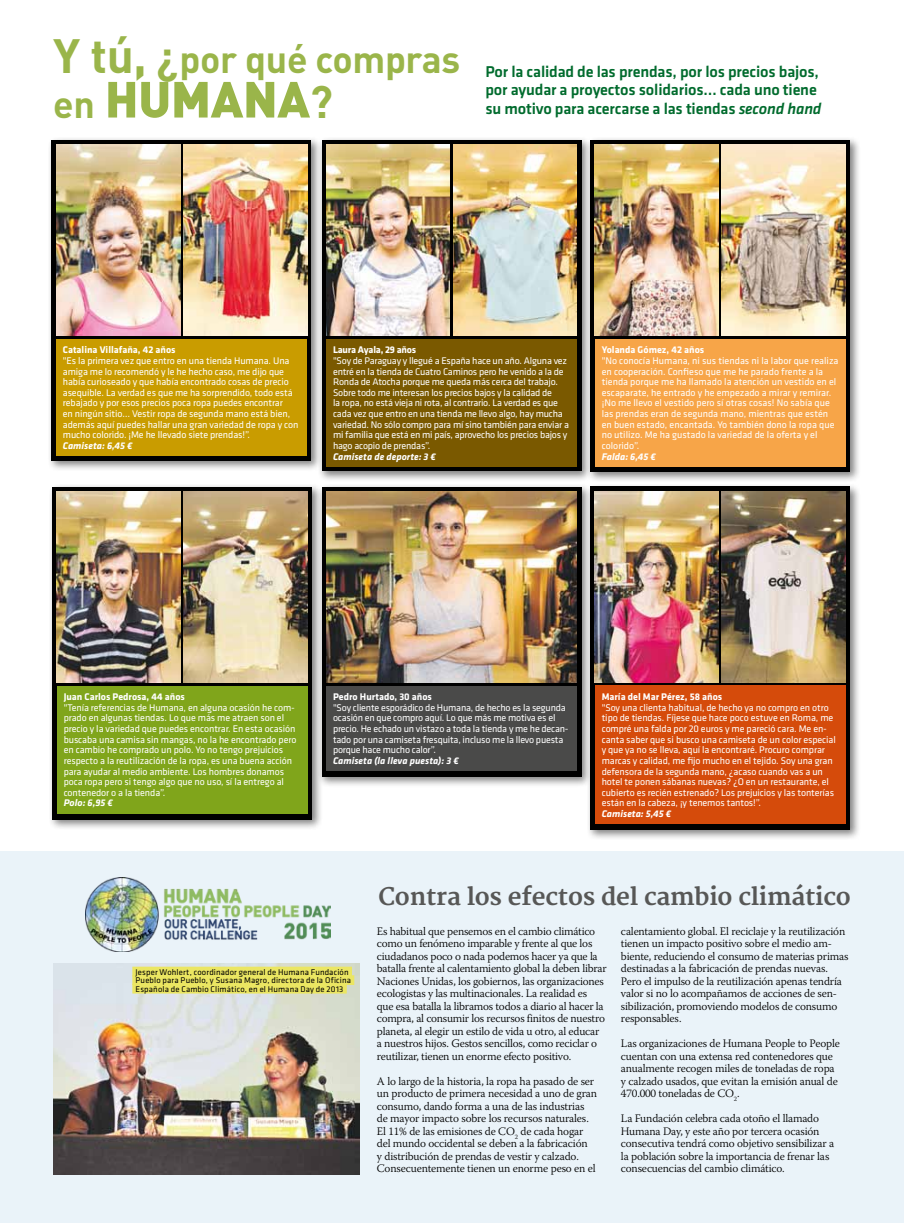
<style>
.page{position:relative;width:904px;height:1223px;background:#fff}
.page>*{position:absolute;margin:0;border:0;box-sizing:border-box;transform-origin:0 0}
.t1{font:900 50px "DIN";letter-spacing:-.01em;color:#9ab54a}
.t2{font:700 37.5px "DIN";letter-spacing:-.01em;color:#9ab54a}
.t3{font:700 23.75px "Merriweather";letter-spacing:-.01em;color:#575756}
.t4{font:500 16.25px/18.8px "Klavika";letter-spacing:-.01em;color:#006b2d}
.t5{font:300 11.38px/12.5px "Warnock Pro";letter-spacing:-.015em;color:#000}
.t6{font:10px/10.6px "Klavika";letter-spacing:-.01em;color:#fff}
.t7{font:700 10px "Klavika";color:#fff}
.t8{font:italic 700 10px "Klavika";color:#fff}
.t9{font:700 10px "Klavika";letter-spacing:-.02em;color:#fff}
.t10{font:8.62px/8.6px "Klavika";letter-spacing:.015em;color:#000}
.s1{font-size:47.5px}
.s2{font-size:45px}
.s3{font-weight:700;font-size:37.5px}
.s4{font-weight:700;font-size:45px}
.s5{font-style:italic}
</style>
<div class="page">
<div style="left:0;top:851px;width:904px;height:371px;background:#eaf3f9"></div>
<div style="left:48px;top:136px;width:274px;height:336px;background:#000;opacity:.5"></div>
<svg style="left:51px;top:140px;width:260px;height:321px;background:#1e1b15"></svg>
<div style="left:318px;top:136px;width:274px;height:346px;background:#000;opacity:.5"></div>
<div style="left:321px;top:140px;width:260px;height:331px;background:#000"></div>
<div style="left:318px;top:483px;width:274px;height:304px;background:#000;opacity:.5"></div>
<div style="left:321px;top:487px;width:260px;height:289px;background:#000"></div>
<div style="left:48px;top:483px;width:275px;height:347px;background:#000;opacity:.5"></div>
<svg style="left:52px;top:487px;width:260px;height:332px;background:#1d1c10"></svg>
<div style="left:586px;top:136px;width:275px;height:347px;background:#000;opacity:.5"></div>
<svg style="left:590px;top:140px;width:260px;height:332px;background:#292116"></svg>
<div style="left:586px;top:483px;width:275px;height:358px;background:#000;opacity:.5"></div>
<svg style="left:590px;top:487px;width:260px;height:343px;background:#1c120c"></svg>
<div style="left:56px;top:339px;width:251px;height:117px;background:#c99c00"></div>
<img style="left:184px;top:145px;width:123px;height:191px">
<img style="left:57px;top:145px;width:123px;height:191px">
<div style="left:57px;top:686px;width:250px;height:127px;background:#80a51b"></div>
<img style="left:184px;top:491px;width:123px;height:191px">
<img style="left:57px;top:491px;width:123px;height:191px">
<div style="left:326px;top:339px;width:251px;height:127px;background:#7a5900"></div>
<img style="left:453px;top:145px;width:123px;height:191px">
<img style="left:326px;top:145px;width:123px;height:191px">
<div style="left:326px;top:686px;width:251px;height:84px;background:#4a4a49"></div>
<img style="left:326px;top:491px;width:251px;height:191px">
<div style="left:595px;top:339px;width:250px;height:127px;background:#f7a548"></div>
<img style="left:722px;top:145px;width:123px;height:191px">
<img style="left:595px;top:145px;width:123px;height:191px">
<div style="left:595px;top:686px;width:250px;height:138px;background:#d54b0b"></div>
<img style="left:722px;top:491px;width:123px;height:191px">
<img style="left:595px;top:491px;width:123px;height:191px">
<img style="left:53px;top:963px;width:306px;height:211px">
<div style="left:132px;top:966px;width:220px;height:10px;background:#ebe662"></div>
<div style="left:132px;top:975px;width:222px;height:10px;background:#ebe662"></div>
<div style="left:132px;top:983px;width:215px;height:10px;background:#ebe662"></div>
<img style="left:85px;top:878px;width:245px;height:73px">
<h2 class="t2" style="left:53px;top:34px;width:409px"><span class="s1">Y tú,</span> <span class="s2">¿</span>por qué compras</h2>
<h1 class="t1" style="left:53px;top:66px;width:281px"><span class="s3">en</span> HUMANA<span class="s4">?</span></h1>
<h3 class="t4" style="left:485px;top:61px;width:337px">Por la calidad de las prendas, por los precios bajos, por ayudar a proyectos solidarios… cada uno tiene su motivo para acercarse a las tiendas <span class="s5">second hand</span></h3>
<p class="t7" style="left:63px;top:343px;width:114px">Catalina Villafaña, 42 años</p>
<p class="t6" style="left:63px;top:355px;width:237px">"Es la primera vez que entro en una tienda Humana. Una amiga me lo recomendó y le he hecho caso, me dijo que había curioseado y que había encontrado cosas de precio asequible. La verdad es que me ha sorprendido, todo está rebajado y por esos precios poca ropa puedes encontrar<br>en ningún sitio… Vestir ropa de segunda mano está bien, además aquí puedes hallar una gran variedad de ropa y con mucho colorido. ¡Me he llevado siete prendas!”.</p>
<p class="t8" style="left:63px;top:438px;width:71px">Camiseta: 6,45 €</p>
<p class="t9" style="left:333px;top:343px;width:85px">Laura Ayala, 29 años</p>
<p class="t6" style="left:333px;top:355px;width:237px">"Soy de Paraguay y llegué a España hace un año. Alguna vez entré en la tienda de Cuatro Caminos pero he venido a la de Ronda de Atocha porque me queda más cerca del trabajo.<br>Sobre todo me interesan los precios bajos y la calidad de<br>la ropa, no está vieja ni rota, al contrario. La verdad es que cada vez que entro en una tienda me llevo algo, hay mucha variedad. No sólo compro para mí sino también para enviar a mi familia que está en mi país, aprovecho los precios bajos y hago acopio de prendas”.</p>
<p class="t8" style="left:333px;top:449px;width:104px">Camiseta de deporte: 3 €</p>
<p class="t7" style="left:601px;top:343px;width:104px">Yolanda Gómez, 42 años</p>
<p class="t6" style="left:601px;top:355px;width:238px">"No conocía Humana, ni sus tiendas ni la labor que realiza en cooperación. Confieso que me he parado frente a la tienda porque me ha llamado la atención un vestido en el escaparate, he entrado y he empezado a mirar y remirar. ¡No me llevo el vestido pero sí otras cosas! No sabía que las prendas eran de segunda mano, mientras que estén en buen estado, encantada. Yo también dono la ropa que no utilizo. Me ha gustado la variedad de la oferta y el colorido”.</p>
<p class="t8" style="left:601px;top:449px;width:55px">Falda: 6,45 €</p>
<p class="t7" style="left:64px;top:689px;width:123px">Juan Carlos Pedrosa, 44 años</p>
<p class="t6" style="left:64px;top:702px;width:234px">"Tenía referencias de Humana, en alguna ocasión he com&shy;prado en algunas tiendas. Lo que más me atraen son el precio y la variedad que puedes encontrar. En esta ocasión buscaba una camisa sin mangas, no la he encontrado pero en cambio he comprado un polo. Yo no tengo prejuicios respecto a la reutilización de la ropa, es una buena acción para ayudar al medio ambiente. Los hombres donamos poca ropa pero si tengo algo que no uso, sí la entrego al contenedor o a la tienda”.</p>
<p class="t8" style="left:64px;top:796px;width:51px">Polo: 6,95 €</p>
<p class="t7" style="left:333px;top:689px;width:100px">Pedro Hurtado, 30 años</p>
<p class="t6" style="left:333px;top:702px;width:237px">"Soy cliente esporádico de Humana, de hecho es la segunda ocasión en que compro aquí. Lo que más me motiva es el precio. He echado un vistazo a toda la tienda y me he decan&shy;tado por una camiseta fresquita, incluso me la llevo puesta porque hace mucho calor”.</p>
<p class="t8" style="left:333px;top:753px;width:127px">Camiseta (la lleva puesta): 3 €</p>
<p class="t7" style="left:601px;top:689px;width:122px">María del Mar Pérez, 58 años</p>
<p class="t6" style="left:601px;top:702px;width:236px">"Soy una clienta habitual, de hecho ya no compro en otro tipo de tiendas. Fíjese que hace poco estuve en Roma, me compré una falda por 20 euros y me pareció cara. Me en&shy;canta saber que si busco una camiseta de un color especial y que ya no se lleva, aquí la encontraré. Procuro comprar marcas y calidad, me fijo mucho en el tejido. Soy una gran defensora de la segunda mano, ¿acaso cuando vas a un hotel te ponen sábanas nuevas? ¿O en un restaurante, el cubierto es recién estrenado? Los prejuicios y las tonterías están en la cabeza, ¡y tenemos tantos!”.</p>
<p class="t8" style="left:601px;top:806px;width:71px">Camiseta: 5,45 €</p>
<h3 class="t3" style="left:378px;top:882px;width:474px">Contra los efectos del cambio climático</h3>
<p class="t10" style="left:136px;top:967px;width:217px">Jesper Wohlert, coordinador general de Humana Fundación<br>Pueblo para Pueblo, y Susana Magro, directora de la Oficina<br>Española de Cambio Climático, en el Humana Day de 2013</p>
<p class="t5" style="left:377px;top:924px;width:231px">Es habitual que pensemos en el cambio climático como un fenómeno imparable y frente al que los ciudadanos poco o nada podemos hacer ya que la batalla frente al calentamiento global la deben librar Naciones Unidas, los gobiernos, las organizaciones ecologistas y las multinacionales. La realidad es<br>que esa batalla la libramos todos a diario al hacer la compra, al consumir los recursos finitos de nuestro planeta, al elegir un estilo de vida u otro, al educar a nuestros hijos. Gestos sencillos, como reciclar o reutilizar, tienen un enorme efecto positivo.</p>
<p class="t5" style="left:377px;top:1074px;width:222px">A lo largo de la historia, la ropa ha pasado de ser un producto de primera necesidad a uno de gran consumo, dando forma a una de las industrias de mayor impacto sobre los recursos naturales.<br>El 11% de las emisiones de CO<sub>2</sub> de cada hogar del mundo occidental se deben a la fabricación<br>y distribución de prendas de vestir y calzado.<br>Consecuentemente tienen un enorme peso en el</p>
<p class="t5" style="left:621px;top:924px;width:229px">calentamiento global. El reciclaje y la reutilización tienen un impacto positivo sobre el medio am&shy;biente, reduciendo el consumo de materias primas destinadas a la fabricación de prendas nuevas.<br>Pero el impulso de la reutilización apenas tendría valor si no lo acompañamos de acciones de sen&shy;sibilización, promoviendo modelos de consumo responsables.</p>
<p class="t5" style="left:621px;top:1037px;width:220px">Las organizaciones de Humana People to People cuentan con una extensa red contenedores que anualmente recogen miles de toneladas de ropa y calzado usados, que evitan la emisión anual de 470.000 toneladas de CO<sub>2</sub>.</p>
<p class="t5" style="left:621px;top:1112px;width:215px">La Fundación celebra cada otoño el llamado Humana Day, y este año por tercera ocasión consecutiva tendrá como objetivo sensibilizar a la población sobre la importancia de frenar las consecuencias del cambio climático.</p>
</div>
